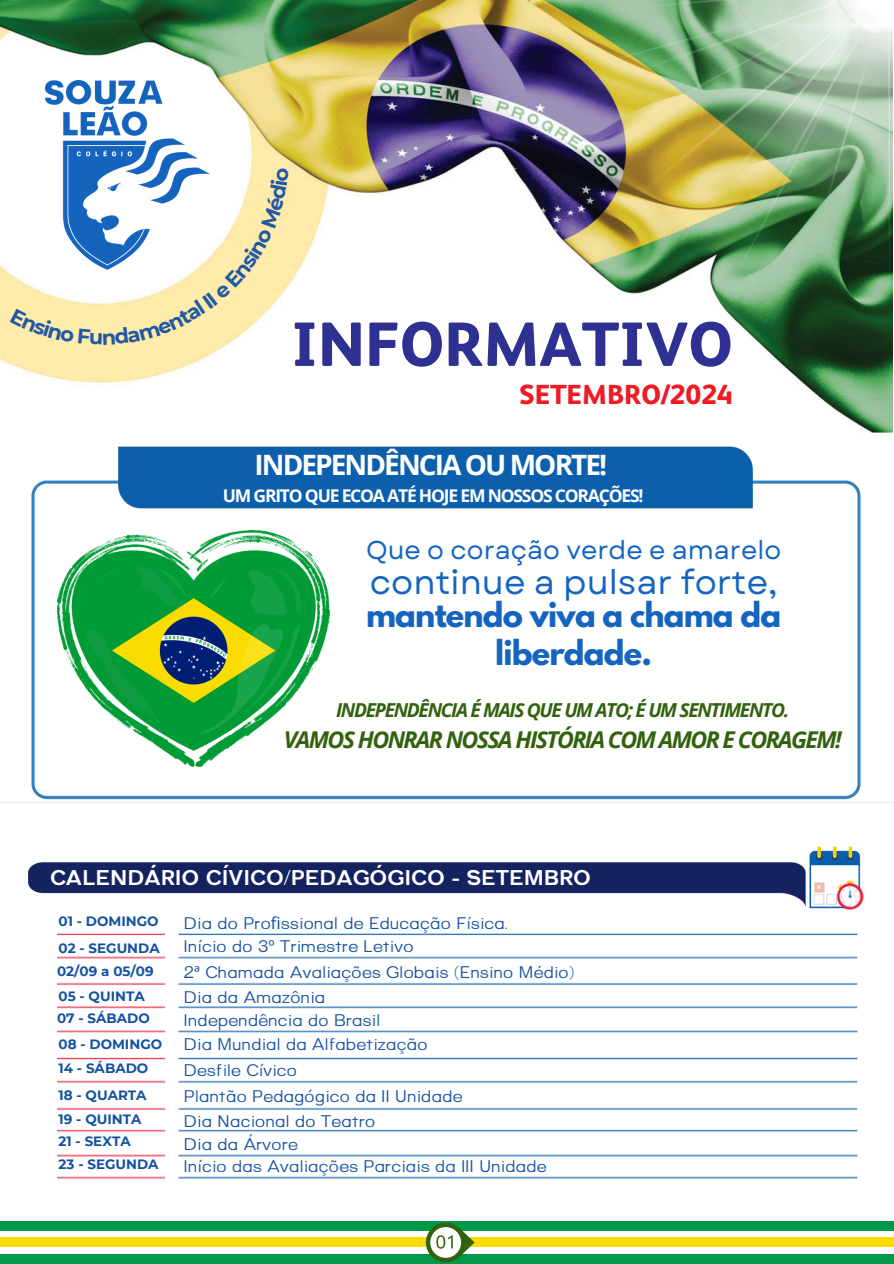
<style>
.page{position:relative;width:894px;height:1264px;background:#fff}
.page>*{position:absolute;margin:0;border:0;box-sizing:border-box;transform-origin:0 0}
.t1{font:800 62.4px "FS Albert";color:#2e3092}
.t2{font:33.75px "Garet";color:#1565c0}
.t3{font:700 30.45px/38.2px "League Spartan";letter-spacing:-.025em;color:#1565c0;text-align:center}
.t4{font:700 28.05px "Open Sans";letter-spacing:-.07em;color:#fff}
.t5{font:800 27.6px "FS Albert";color:#ed1c24}
.t6{font:25.8px "Garet";color:#1565c0}
.t7{font:italic 700 23.1px "Open Sans";letter-spacing:-.07em;color:#32620e}
.t8{font:800 21px "Article";color:#fff}
.t9{font:italic 700 19.2px "Open Sans";letter-spacing:-.07em;color:#32620e}
.t10{font:700 17.55px "Open Sans";letter-spacing:-.07em;color:#fff}
.t11{font:300 16.5px "Article";color:#1452a1}
.t12{font:700 13.5px "Montserrat";color:#1452a1}
.s1{font-family:"Noto Sans";font-weight:400}
</style>
<div class="page">
<img style="left:31px;top:480px;width:830px;height:315px">
<img style="left:0;top:0;width:892px;height:432px">
<img style="left:46px;top:80px;width:163px;height:88px">
<img style="left:110px;top:446px;width:651px;height:69px">
<div style="left:129px;top:451px;width:591px;height:53px;background:#0c5fad"></div>
<div style="left:188px;top:449px;width:21px;height:13px;background:#0c5fad"></div>
<img style="left:57px;top:531px;width:272px;height:235px">
<img style="left:0;top:795px;width:893px;height:468px">
<svg style="left:813px;top:869px;width:37px;height:4px"></svg>
<img style="left:57px;top:873px;width:814px;height:285px">
<img style="left:57px;top:1158px;width:814px;height:27px">
<div style="left:0;top:1221px;width:237px;height:10px;background:#009849"></div>
<div style="left:0;top:1237px;width:295px;height:10px;background:#ffdb06"></div>
<div style="left:0;top:1253px;width:237px;height:9px;background:#009849"></div>
<div style="left:229px;top:1221px;width:240px;height:10px;background:#009849"></div>
<div style="left:171px;top:1237px;width:356px;height:10px;background:#ffdb06"></div>
<div style="left:229px;top:1253px;width:240px;height:9px;background:#009849"></div>
<div style="left:465px;top:1221px;width:240px;height:10px;background:#009849"></div>
<div style="left:406px;top:1237px;width:357px;height:10px;background:#ffdb06"></div>
<div style="left:465px;top:1253px;width:240px;height:9px;background:#009849"></div>
<div style="left:704px;top:1221px;width:189px;height:10px;background:#009849"></div>
<div style="left:645px;top:1237px;width:248px;height:10px;background:#ffdb06"></div>
<div style="left:704px;top:1253px;width:189px;height:9px;background:#009849"></div>
<svg style="left:426px;top:1222px;width:48px;height:39px"></svg>
<div style="left:0;top:1185px;width:893px;height:27px;background:#fff"></div>
<svg style="left:10px;top:168px;width:279px;height:177px"></svg>
<p class="t1" style="left:291px;top:318px;width:443px">INFORMATIVO</p>
<p class="t5" style="left:519px;top:382px;width:215px">SETEMBRO/2024</p>
<p class="t4" style="left:254px;top:445px;width:354px">INDEPENDÊNCIA OU MORTE!</p>
<p class="t10" style="left:223px;top:483px;width:422px">UM GRITO QUE ECOA ATÉ HOJE EM NOSSOS CORAÇÕES!</p>
<h2 class="t6" style="left:366px;top:531px;width:416px">Que o coração verde e amarelo</h2>
<h2 class="t2" style="left:370px;top:557px;width:409px">continue a pulsar forte,</h2>
<p class="t3" style="left:366px;top:599px;width:416px">mantendo viva a chama da liberdade.</p>
<h3 class="t9" style="left:336px;top:697px;width:454px">INDEPENDÊNCIA É MAIS QUE UM ATO; É UM SENTIMENTO.</h3>
<h3 class="t7" style="left:284px;top:723px;width:559px">VAMOS HONRAR NOSSA HISTÓRIA COM AMOR E CORAGEM!</h3>
<p class="t8" style="left:50px;top:865px;width:542px">CALENDÁRIO CÍVICO/PEDAGÓGICO - SETEMBRO</p>
<p class="t12" style="left:59px;top:912px;width:101px">01 - DOMINGO</p>
<p class="t11" style="left:183px;top:913px;width:326px">Dia do Pro<span class="s1">fi</span>ssional de Educação Física.</p>
<p class="t12" style="left:59px;top:939px;width:103px">02 - SEGUNDA</p>
<p class="t11" style="left:183px;top:936px;width:231px">Início do 3<span class="s1">º</span> Trimestre Letivo</p>
<p class="t12" style="left:57px;top:963px;width:98px">02/09 a 05/09</p>
<p class="t11" style="left:183px;top:962px;width:392px">2<span class="s1">ª</span> Chamada Avaliações Globais (Ensino Médio)</p>
<p class="t12" style="left:59px;top:987px;width:88px">05 - QUINTA</p>
<p class="t11" style="left:183px;top:987px;width:143px">Dia da Amazônia</p>
<p class="t12" style="left:57px;top:1009px;width:94px">07 - SÁBADO</p>
<p class="t11" style="left:183px;top:1010px;width:198px">Independência do Brasil</p>
<p class="t12" style="left:59px;top:1036px;width:105px">08 - DOMINGO</p>
<p class="t11" style="left:183px;top:1034px;width:245px">Dia Mundial da Alfabetização</p>
<p class="t12" style="left:59px;top:1060px;width:91px">14 - SÁBADO</p>
<p class="t11" style="left:183px;top:1061px;width:115px">Desfile Cívico</p>
<p class="t12" style="left:59px;top:1086px;width:90px">18 - QUARTA</p>
<p class="t11" style="left:183px;top:1086px;width:280px">Plantão Pedagógico da II Unidade</p>
<p class="t12" style="left:59px;top:1111px;width:84px">19 - QUINTA</p>
<p class="t11" style="left:183px;top:1111px;width:193px">Dia Nacional do Teatro</p>
<p class="t12" style="left:59px;top:1133px;width:74px">21 - SEXTA</p>
<p class="t11" style="left:183px;top:1134px;width:116px">Dia da Árvore</p>
<p class="t12" style="left:59px;top:1156px;width:101px">23 - SEGUNDA</p>
<p class="t11" style="left:183px;top:1156px;width:364px">Início das Avaliações Parciais da III Unidade</p>
</div>
